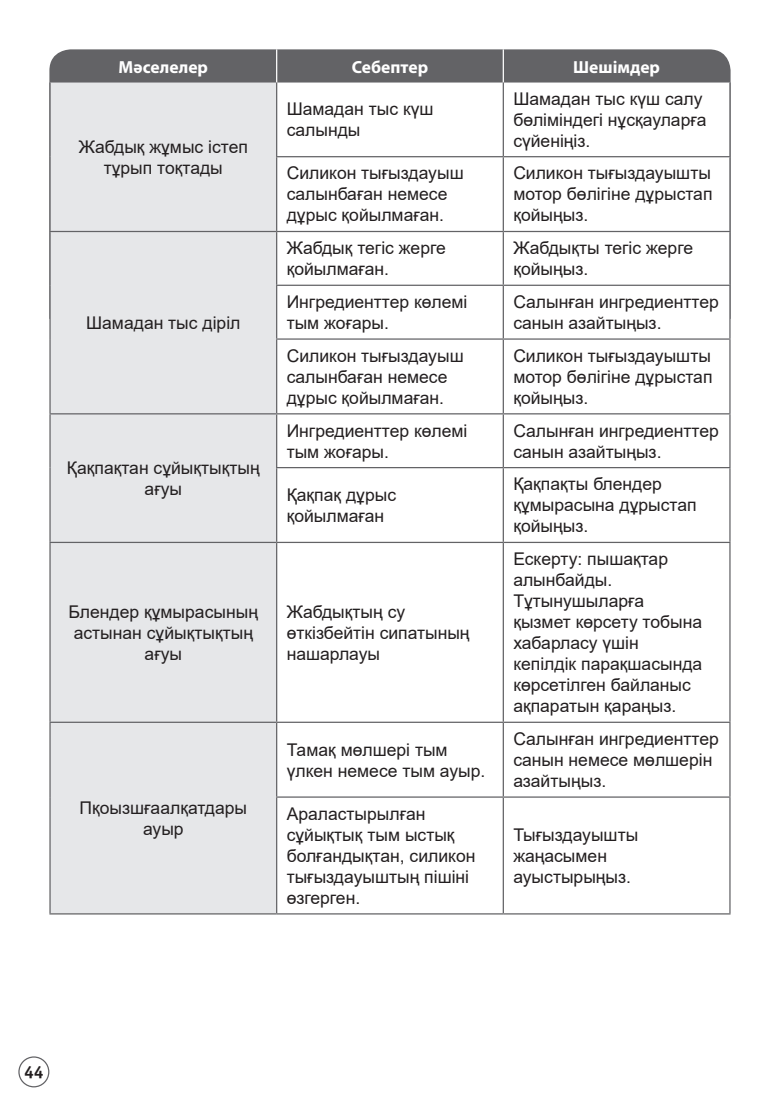
<style>
.page{position:relative;width:780px;height:1105px;background:#fff}
.page>*{position:absolute;margin:0;border:0;box-sizing:border-box;transform-origin:0 0}
.t1{font:17.5px/21px "Arial";color:#231f20}
.t2{font:700 17.5px "Myriad Pro";color:#fff}
.t3{font:700 17.5px "Officina Sans";color:#231f20}
</style>
<div class="page">
<div style="left:18px;top:1056px;width:31px;height:31px;border:1px solid #636366;border-radius:50%"></div>
<div style="left:49px;top:49px;width:681px;height:33px;background:#636366"></div>
<div style="left:51px;top:82px;width:225px;height:831px;background:#e6e7e9"></div>
<svg style="left:277px;top:82px;width:451px;height:831px"></svg>
<hr style="left:49px;top:913px;width:227px;height:1px;background:#636366">
<hr style="left:276px;top:49px;width:1px;height:33px;background:#fff">
<hr style="left:502px;top:49px;width:1px;height:33px;background:#fff">
<hr style="left:49px;top:82px;width:2px;height:75px;background:#636366">
<hr style="left:276px;top:82px;width:1px;height:74px;background:#636366">
<hr style="left:502px;top:82px;width:1px;height:74px;background:#636366">
<hr style="left:728px;top:82px;width:2px;height:74px;background:#636366">
<hr style="left:49px;top:157px;width:2px;height:74px;background:#636366">
<hr style="left:276px;top:156px;width:227px;height:1px;background:#636366">
<hr style="left:276px;top:157px;width:1px;height:74px;background:#636366">
<hr style="left:503px;top:156px;width:227px;height:1px;background:#636366">
<hr style="left:502px;top:157px;width:1px;height:74px;background:#636366">
<hr style="left:728px;top:157px;width:2px;height:74px;background:#636366">
<hr style="left:49px;top:231px;width:227px;height:1px;background:#636366">
<hr style="left:49px;top:232px;width:2px;height:53px;background:#636366">
<hr style="left:276px;top:231px;width:227px;height:1px;background:#636366">
<hr style="left:276px;top:232px;width:1px;height:52px;background:#636366">
<hr style="left:503px;top:231px;width:227px;height:1px;background:#636366">
<hr style="left:502px;top:232px;width:1px;height:52px;background:#636366">
<hr style="left:728px;top:232px;width:2px;height:52px;background:#636366">
<hr style="left:49px;top:285px;width:2px;height:54px;background:#636366">
<hr style="left:276px;top:284px;width:227px;height:2px;background:#636366">
<hr style="left:276px;top:286px;width:1px;height:52px;background:#636366">
<hr style="left:503px;top:284px;width:227px;height:2px;background:#636366">
<hr style="left:502px;top:286px;width:1px;height:52px;background:#636366">
<hr style="left:728px;top:286px;width:2px;height:52px;background:#636366">
<hr style="left:49px;top:339px;width:2px;height:74px;background:#636366">
<hr style="left:276px;top:338px;width:227px;height:1px;background:#636366">
<hr style="left:276px;top:339px;width:1px;height:74px;background:#636366">
<hr style="left:503px;top:338px;width:227px;height:1px;background:#636366">
<hr style="left:502px;top:339px;width:1px;height:74px;background:#636366">
<hr style="left:728px;top:339px;width:2px;height:74px;background:#636366">
<hr style="left:49px;top:413px;width:227px;height:1px;background:#636366">
<hr style="left:49px;top:414px;width:2px;height:53px;background:#636366">
<hr style="left:276px;top:413px;width:227px;height:1px;background:#636366">
<hr style="left:276px;top:414px;width:1px;height:53px;background:#636366">
<hr style="left:503px;top:413px;width:227px;height:1px;background:#636366">
<hr style="left:502px;top:414px;width:1px;height:53px;background:#636366">
<hr style="left:728px;top:414px;width:2px;height:53px;background:#636366">
<hr style="left:49px;top:467px;width:2px;height:74px;background:#636366">
<hr style="left:276px;top:467px;width:227px;height:1px;background:#636366">
<hr style="left:276px;top:468px;width:1px;height:73px;background:#636366">
<hr style="left:503px;top:467px;width:227px;height:1px;background:#636366">
<hr style="left:502px;top:468px;width:1px;height:73px;background:#636366">
<hr style="left:728px;top:468px;width:2px;height:73px;background:#636366">
<hr style="left:49px;top:541px;width:227px;height:2px;background:#636366">
<hr style="left:49px;top:543px;width:2px;height:178px;background:#636366">
<hr style="left:276px;top:541px;width:227px;height:2px;background:#636366">
<hr style="left:276px;top:543px;width:1px;height:178px;background:#636366">
<hr style="left:503px;top:541px;width:227px;height:2px;background:#636366">
<hr style="left:502px;top:543px;width:1px;height:178px;background:#636366">
<hr style="left:728px;top:543px;width:2px;height:178px;background:#636366">
<hr style="left:49px;top:721px;width:227px;height:1px;background:#636366">
<hr style="left:49px;top:722px;width:2px;height:75px;background:#636366">
<hr style="left:276px;top:721px;width:227px;height:1px;background:#636366">
<hr style="left:276px;top:722px;width:1px;height:74px;background:#636366">
<hr style="left:503px;top:721px;width:227px;height:1px;background:#636366">
<hr style="left:502px;top:722px;width:1px;height:74px;background:#636366">
<hr style="left:728px;top:722px;width:2px;height:74px;background:#636366">
<hr style="left:49px;top:797px;width:2px;height:116px;background:#636366">
<hr style="left:276px;top:796px;width:227px;height:1px;background:#636366">
<hr style="left:276px;top:797px;width:1px;height:116px;background:#636366">
<hr style="left:503px;top:796px;width:227px;height:1px;background:#636366">
<hr style="left:502px;top:797px;width:1px;height:116px;background:#636366">
<hr style="left:728px;top:797px;width:2px;height:116px;background:#636366">
<hr style="left:276px;top:913px;width:227px;height:1px;background:#636366">
<hr style="left:503px;top:913px;width:227px;height:1px;background:#636366">
<p class="t2" style="left:118px;top:55px;width:91px">Мәселелер</p>
<p class="t2" style="left:351px;top:55px;width:78px">Себептер</p>
<p class="t2" style="left:572px;top:55px;width:88px">Шешімдер</p>
<p class="t1" style="left:79px;top:136px;width:170px;text-align:center">Жабдық жұмыс істеп тұрып тоқтады</p>
<p class="t1" style="left:86px;top:312px;width:156px">Шамадан тыс діріл</p>
<p class="t1" style="left:67px;top:457px;width:194px;text-align:center">Қақпақтан сұйықтықтың ағуы</p>
<p class="t1" style="left:286px;top:98px;width:148px">Шамадан тыс күш салынды</p>
<p class="t1" style="left:513px;top:88px;width:195px">Шамадан тыс күш салу бөліміндегі нұсқауларға сүйеніңіз.</p>
<p class="t1" style="left:286px;top:163px;width:178px">Силикон тығыздауыш салынбаған немесе дұрыс қойылмаған.</p>
<p class="t1" style="left:513px;top:163px;width:200px;text-align:justify">Силикон тығыздауышты мотор бөлігіне дұрыстап қойыңыз.</p>
<p class="t1" style="left:286px;top:237px;width:160px">Жабдық тегіс жерге қойылмаған.</p>
<p class="t1" style="left:513px;top:237px;width:181px">Жабдықты тегіс жерге қойыңыз.</p>
<p class="t1" style="left:286px;top:291px;width:182px">Ингредиенттер көлемі тым жоғары.</p>
<p class="t1" style="left:513px;top:291px;width:207px">Салынған ингредиенттер санын азайтыңыз.</p>
<p class="t1" style="left:286px;top:345px;width:178px">Силикон тығыздауыш салынбаған немесе дұрыс қойылмаған.</p>
<p class="t1" style="left:513px;top:345px;width:200px;text-align:justify">Силикон тығыздауышты мотор бөлігіне дұрыстап қойыңыз.</p>
<p class="t1" style="left:286px;top:420px;width:182px">Ингредиенттер көлемі тым жоғары.</p>
<p class="t1" style="left:513px;top:420px;width:207px">Салынған ингредиенттер санын азайтыңыз.</p>
<p class="t1" style="left:286px;top:484px;width:111px">Қақпақ дұрыс қойылмаған</p>
<p class="t1" style="left:513px;top:473px;width:185px">Қақпақты блендер құмырасына дұрыстап қойыңыз.</p>
<p class="t1" style="left:69px;top:601px;width:191px;text-align:center">Блендер құмырасының астынан сұйықтықтың ағуы</p>
<p class="t1" style="left:286px;top:601px;width:184px">Жабдықтың су өткізбейтін сипатының нашарлауы</p>
<p class="t1" style="left:513px;top:548px;width:190px">Ескерту: пышақтар алынбайды.<br>Тұтынушыларға қызмет көрсету тобына хабарласу үшін кепілдік парақшасында көрсетілген байланыс ақпаратын қараңыз.</p>
<p class="t1" style="left:79px;top:797px;width:169px;text-align:center">Пқоызшғаалқатдары ауыр</p>
<p class="t1" style="left:286px;top:738px;width:200px">Тамақ мөлшері тым үлкен немесе тым ауыр.</p>
<p class="t1" style="left:513px;top:728px;width:207px">Салынған ингредиенттер санын немесе мөлшерін азайтыңыз.</p>
<p class="t1" style="left:286px;top:803px;width:190px">Араластырылған сұйықтық тым ыстық болғандықтан, силикон тығыздауыштың пішіні өзгерген.</p>
<p class="t1" style="left:513px;top:824px;width:126px">Тығыздауышты жаңасымен ауыстырыңыз.</p>
<p class="t3" style="left:24px;top:1060px;width:21px">44</p>
</div>
